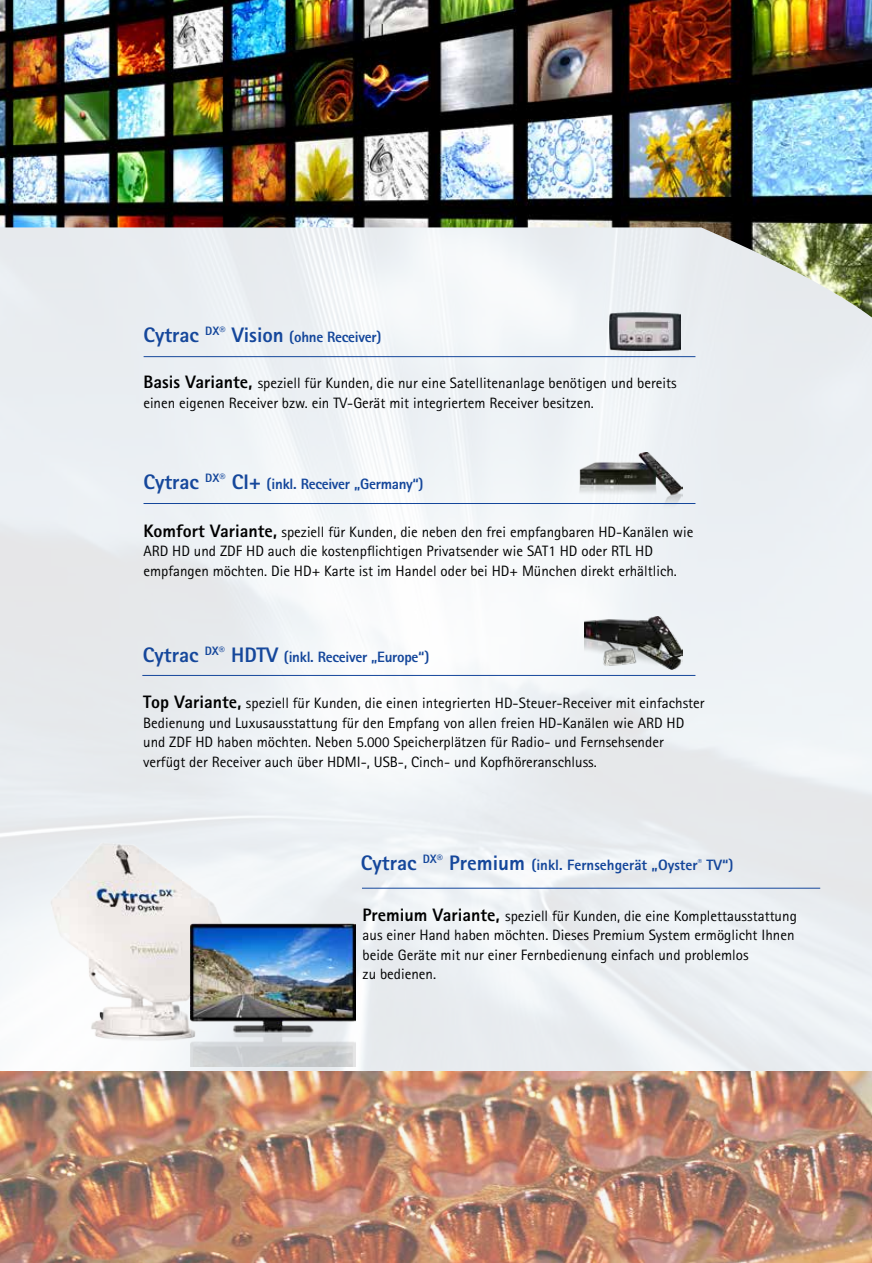
<style>
.page{position:relative;width:872px;height:1263px;background:#fff}
.page>*{position:absolute;margin:0;border:0;box-sizing:border-box;transform-origin:0 0}
.t1{font:15px/19.5px "Rotis Sans Serif";color:#000}
.t2{font:15px/19.5px "Rotis Sans Serif";color:#010101}
.t3{font:800 15px "Rotis Sans Serif";letter-spacing:-.02em;color:#15479b}
.t4{font:800 15px "Rotis Sans Serif";color:#15479b}
.s1{font-size:21px}
.s2{font-weight:800;font-size:18px}
.s3{font-weight:800;font-size:18px;color:#000}
</style>
<div class="page">
<img style="left:0;top:318px;width:872px;height:753px">
<img style="left:0;top:1071px;width:872px;height:192px">
<img style="left:37px;top:831px;width:220px;height:230px">
<img style="left:585px;top:616px;width:97px;height:54px">
<img style="left:578px;top:452px;width:104px;height:58px">
<hr style="left:144px;top:356px;width:551px;height:1px;background:#15479b">
<hr style="left:143px;top:503px;width:552px;height:1px;background:#15479b">
<hr style="left:142px;top:675px;width:553px;height:1px;background:#15479b">
<hr style="left:362px;top:888px;width:458px;height:1px;background:#15479b">
<img style="left:609px;top:318px;width:71px;height:32px">
<img style="left:0;top:0;width:872px;height:318px">
<img style="left:190px;top:923px;width:165px;height:144px">
<p class="t3" style="left:143px;top:328px;width:239px"><span class="s1">Cytrac</span> <sup>DX®</sup> <span class="s1">Vision</span> (ohne Receiver)</p>
<p class="t1" style="left:143px;top:373px;width:535px"><span class="s2">Basis Variante,</span> speziell für Kunden, die nur eine Satellitenanlage benötigen und bereits einen eigenen Receiver bzw. ein TV-Gerät mit integriertem Receiver besitzen.</p>
<p class="t3" style="left:143px;top:474px;width:282px"><span class="s1">Cytrac</span> <sup>DX®</sup> <span class="s1">CI+</span> (inkl. Receiver „Germany“)</p>
<p class="t1" style="left:143px;top:522px;width:551px"><span class="s2">Komfort Variante,</span> speziell für Kunden, die neben den frei empfangbaren HD-Kanälen wie<br>ARD HD und ZDF HD auch die kostenpflichtigen Privatsender wie SAT1 HD oder RTL HD empfangen möchten. Die HD+ Karte ist im Handel oder bei HD+ München direkt erhältlich.</p>
<p class="t3" style="left:143px;top:647px;width:288px"><span class="s1">Cytrac</span> <sup>DX®</sup> <span class="s1">HDTV</span> (inkl. Receiver „Europe“)</p>
<p class="t1" style="left:143px;top:693px;width:563px"><span class="s2">Top Variante,</span> speziell für Kunden, die einen integrierten HD-Steuer-Receiver mit einfachster Bedienung und Luxusausstattung für den Empfang von allen freien HD-Kanälen wie ARD HD und ZDF HD haben möchten. Neben 5.000 Speicherplätzen für Radio- und Fernsehsender verfügt der Receiver auch über HDMI-, USB-, Cinch- und Kopfhöreranschluss.</p>
<p class="t4" style="left:361px;top:855px;width:374px"><span class="s1">Cytrac</span> <sup>DX®</sup> <span class="s1">Premium</span> (inkl. Fernsehgerät „Oyster<sup>®</sup> TV“)</p>
<p class="t2" style="left:362px;top:906px;width:436px"><span class="s3">Premium Variante,</span> speziell für Kunden, die eine Komplettausstattung aus einer Hand haben möchten. Dieses Premium System ermöglicht Ihnen beide Geräte mit nur einer Fernbedienung einfach und problemlos<br>zu bedienen.</p>
</div>
